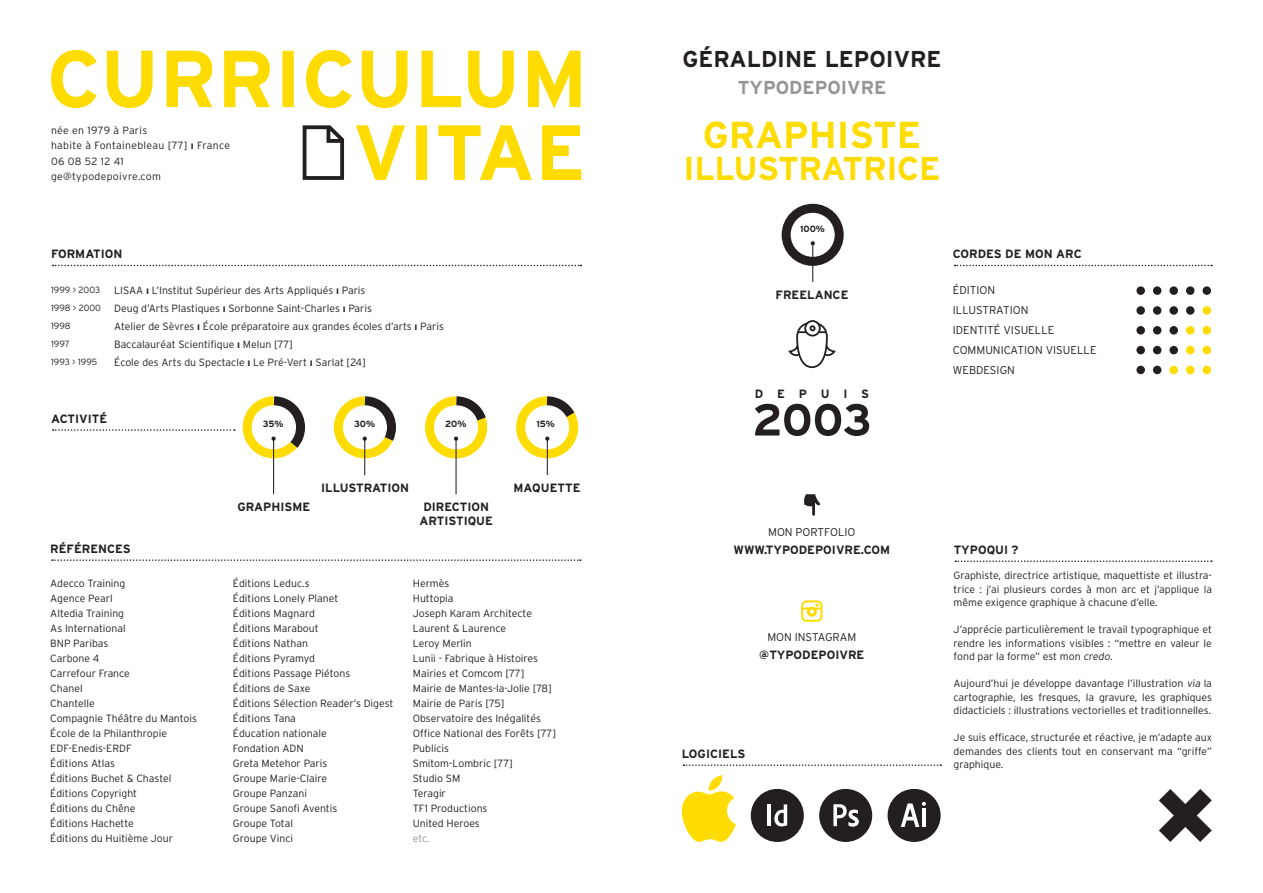
<style>
.page{position:relative;width:1263px;height:893px;background:#fff}
.page>*{position:absolute;margin:0;border:0;box-sizing:border-box;transform-origin:0 0}
.t1{font:700 37.5px "Interstate";color:#ffdc01}
.t2{font:700 33px "Interstate";letter-spacing:-.01em;color:#ffdc01}
.t3{font:700 22.95px "Interstate";color:#231f20}
.t4{font:700 18.75px "Interstate";color:#939598}
.t5{font:700 12px/14.2px "Interstate";color:#231f20;text-align:center}
.t6{font:300 11.25px/20.1px "Interstate";color:#231f20}
.t7{font:300 10.5px/15px "Interstate";color:#231f20}
.t8{font:300 10.5px/15.5px "Interstate";letter-spacing:.03em;color:#231f20}
.t9{font:300 10.5px "Interstate";color:#939598}
.t10{font:300 9px/18px "Interstate";color:#231f20}
.t11{font:700 9px "Interstate";letter-spacing:-.005em;color:#231f20}
.s1{font-weight:700}
</style>
<div class="page">
<svg style="left:1159px;top:789px;width:53px;height:53px"></svg>
<svg style="left:302px;top:125px;width:42px;height:55px"></svg>
<svg style="left:51px;top:50px;width:530px;height:58px"></svg>
<svg style="left:356px;top:125px;width:225px;height:55px"></svg>
<svg style="left:53px;top:265px;width:528px;height:1px"></svg>
<svg style="left:954px;top:265px;width:258px;height:1px"></svg>
<div style="left:1202px;top:286px;width:9px;height:9px;background:#231f20;border-radius:50%"></div>
<div style="left:1136px;top:286px;width:9px;height:9px;background:#231f20;border-radius:50%"></div>
<div style="left:1153px;top:286px;width:8px;height:9px;background:#231f20;border-radius:50%"></div>
<div style="left:1169px;top:286px;width:9px;height:9px;background:#231f20;border-radius:50%"></div>
<div style="left:1186px;top:286px;width:8px;height:9px;background:#231f20;border-radius:50%"></div>
<div style="left:1202px;top:366px;width:9px;height:8px;background:#ffdc01;border-radius:50%"></div>
<div style="left:1136px;top:366px;width:9px;height:8px;background:#231f20;border-radius:50%"></div>
<div style="left:1153px;top:366px;width:8px;height:8px;background:#231f20;border-radius:50%"></div>
<div style="left:1169px;top:366px;width:9px;height:8px;background:#ffdc01;border-radius:50%"></div>
<div style="left:1186px;top:366px;width:8px;height:8px;background:#ffdc01;border-radius:50%"></div>
<div style="left:1202px;top:326px;width:9px;height:9px;background:#ffdc01;border-radius:50%"></div>
<div style="left:1136px;top:326px;width:9px;height:9px;background:#231f20;border-radius:50%"></div>
<div style="left:1153px;top:326px;width:8px;height:9px;background:#231f20;border-radius:50%"></div>
<div style="left:1169px;top:326px;width:9px;height:9px;background:#231f20;border-radius:50%"></div>
<div style="left:1186px;top:326px;width:8px;height:9px;background:#ffdc01;border-radius:50%"></div>
<svg style="left:1202px;top:306px;width:9px;height:9px"></svg>
<div style="left:1136px;top:306px;width:9px;height:9px;background:#231f20;border-radius:50%"></div>
<div style="left:1153px;top:306px;width:8px;height:9px;background:#231f20;border-radius:50%"></div>
<div style="left:1169px;top:306px;width:9px;height:9px;background:#231f20;border-radius:50%"></div>
<div style="left:1186px;top:306px;width:8px;height:9px;background:#231f20;border-radius:50%"></div>
<div style="left:1202px;top:346px;width:9px;height:8px;background:#ffdc01;border-radius:50%"></div>
<div style="left:1136px;top:346px;width:9px;height:8px;background:#231f20;border-radius:50%"></div>
<div style="left:1153px;top:346px;width:8px;height:8px;background:#231f20;border-radius:50%"></div>
<div style="left:1169px;top:346px;width:9px;height:8px;background:#231f20;border-radius:50%"></div>
<div style="left:1186px;top:346px;width:8px;height:8px;background:#ffdc01;border-radius:50%"></div>
<svg style="left:955px;top:560px;width:257px;height:2px"></svg>
<svg style="left:804px;top:494px;width:16px;height:22px"></svg>
<div style="left:751px;top:789px;width:53px;height:53px;background:#231f20;border-radius:50%"></div>
<hr style="left:767px;top:804px;width:4px;height:22px;background:#fff">
<svg style="left:774px;top:804px;width:13px;height:23px"></svg>
<div style="left:819px;top:789px;width:53px;height:53px;background:#231f20;border-radius:50%"></div>
<svg style="left:833px;top:804px;width:26px;height:23px"></svg>
<div style="left:887px;top:789px;width:54px;height:53px;background:#231f20;border-radius:50%"></div>
<svg style="left:901px;top:802px;width:25px;height:25px"></svg>
<svg style="left:683px;top:764px;width:258px;height:2px"></svg>
<svg style="left:681px;top:775px;width:55px;height:67px"></svg>
<svg style="left:755px;top:404px;width:114px;height:32px"></svg>
<svg style="left:823px;top:347px;width:13px;height:9px"></svg>
<svg style="left:788px;top:347px;width:13px;height:9px"></svg>
<div style="left:796px;top:322px;width:32px;height:46px;border:2px solid #231f20;border-radius:15px"></div>
<hr style="left:798px;top:331px;width:28px;height:2px;background:#231f20">
<svg style="left:805px;top:321px;width:15px;height:15px"></svg>
<div style="left:804px;top:320px;width:17px;height:16px;border:2px solid #231f20;border-radius:50%"></div>
<svg style="left:809px;top:325px;width:6px;height:6px"></svg>
<div style="left:782px;top:204px;width:62px;height:62px;border:9px solid #231f20;border-radius:50%"></div>
<hr style="left:812px;top:243px;width:1px;height:39px;background:#231f20">
<svg style="left:811px;top:241px;width:4px;height:4px"></svg>
<svg style="left:801px;top:600px;width:21px;height:22px"></svg>
<svg style="left:52px;top:559px;width:529px;height:2px"></svg>
<hr style="left:547px;top:439px;width:1px;height:36px;background:#231f20">
<svg style="left:516px;top:396px;width:63px;height:67px"></svg>
<hr style="left:364px;top:439px;width:1px;height:36px;background:#231f20">
<svg style="left:333px;top:396px;width:63px;height:67px"></svg>
<hr style="left:455px;top:439px;width:2px;height:55px;background:#231f20">
<svg style="left:425px;top:396px;width:63px;height:67px"></svg>
<hr style="left:273px;top:439px;width:1px;height:55px;background:#231f20">
<svg style="left:53px;top:396px;width:253px;height:67px"></svg>
<p class="t8" style="left:51px;top:122px;width:181px">née en 1979 à Paris<br>habite à Fontainebleau [77] <span class="s1">ı</span> France<br>06 08 52 12 41 ge@typodepoivre.com</p>
<p class="t5" style="left:51px;top:246px;width:73px">FORMATION</p>
<p class="t10" style="left:51px;top:281px;width:51px">1999 &gt; 2003<br>1998 &gt; 2000<br>1998<br>1997<br>1993 &gt; 1995</p>
<p class="t7" style="left:114px;top:282px;width:331px;line-height:18px">LISAA <span class="s1">ı</span> L’Institut Supérieur des Arts Appliqués <span class="s1">ı</span> Paris<br>Deug d’Arts Plastiques <span class="s1">ı</span> Sorbonne Saint-Charles <span class="s1">ı</span> Paris<br>Atelier de Sèvres <span class="s1">ı</span> École préparatoire aux grandes écoles d’arts <span class="s1">ı</span> Paris Baccalauréat Scientifique <span class="s1">ı</span> Melun [77]<br>École des Arts du Spectacle <span class="s1">ı</span> Le Pré-Vert <span class="s1">ı</span> Sarlat [24]</p>
<p class="t5" style="left:51px;top:411px;width:58px">ACTIVITÉ</p>
<p class="t11" style="left:263px;top:419px;width:22px">35%</p>
<p class="t11" style="left:354px;top:419px;width:22px">30%</p>
<p class="t11" style="left:445px;top:419px;width:23px">20%</p>
<p class="t11" style="left:536px;top:419px;width:20px">15%</p>
<p class="t5" style="left:237px;top:499px;width:74px">GRAPHISME</p>
<p class="t5" style="left:321px;top:480px;width:90px">ILLUSTRATION</p>
<p class="t5" style="left:513px;top:480px;width:68px">MAQUETTE</p>
<p class="t5" style="left:419px;top:499px;width:75px">DIRECTION<br>ARTISTIQUE</p>
<p class="t5" style="left:50px;top:541px;width:82px">RÉFÉRENCES</p>
<p class="t7" style="left:50px;top:575px;width:148px">Adecco Training<br>Agence Pearl<br>Altedia Training<br>As International<br>BNP Paribas<br>Carbone 4<br>Carrefour France<br>Chanel<br>Chantelle<br>Compagnie Théâtre du Mantois<br>École de la Philanthropie<br>EDF-Enedis-ERDF<br>Éditions Atlas<br>Éditions Buchet &amp; Chastel<br>Éditions Copyright<br>Éditions du Chêne<br>Éditions Hachette<br>Éditions du Huitième Jour</p>
<p class="t7" style="left:233px;top:575px;width:162px">Éditions Leduc.s<br>Éditions Lonely Planet<br>Éditions Magnard<br>Éditions Marabout<br>Éditions Nathan<br>Éditions Pyramyd<br>Éditions Passage Piétons<br>Éditions de Saxe<br>Éditions Sélection Reader’s Digest<br>Éditions Tana<br>Éducation nationale<br>Fondation ADN<br>Greta Metehor Paris<br>Groupe Marie-Claire<br>Groupe Panzani<br>Groupe Sanofi Aventis<br>Groupe Total<br>Groupe Vinci</p>
<p class="t7" style="left:413px;top:575px;width:145px">Hermès<br>Huttopia<br>Joseph Karam Architecte<br>Laurent &amp; Laurence<br>Leroy Merlin<br>Lunii - Fabrique à Histoires<br>Mairies et Comcom [77]<br>Mairie de Mantes-la-Jolie [78]<br>Mairie de Paris [75]<br>Observatoire des Inégalités<br>Office National des Forêts [77]<br>Publicis<br>Smitom-Lombric [77]<br>Studio SM<br>Teragir<br>TF1 Productions<br>United Heroes</p>
<p class="t9" style="left:413px;top:832px;width:18px">etc.</p>
<h3 class="t3" style="left:683px;top:47px;width:260px">GÉRALDINE LEPOIVRE</h3>
<h3 class="t4" style="left:738px;top:77px;width:150px">TYPODEPOIVRE</h3>
<h1 class="t1" style="left:703px;top:113px;width:220px">GRAPHISTE</h1>
<h2 class="t2" style="left:683px;top:150px;width:258px">ILLUSTRATRICE</h2>
<p class="t11" style="left:800px;top:224px;width:26px">100%</p>
<p class="t5" style="left:775px;top:287px;width:74px">FREELANCE</p>
<p class="t5" style="left:755px;top:386px;width:116px">DEPUIS</p>
<p class="t5" style="left:953px;top:246px;width:130px">CORDES DE MON ARC</p>
<p class="t6" style="left:953px;top:280px;width:145px">ÉDITION<br>ILLUSTRATION<br>IDENTITÉ VISUELLE<br>COMMUNICATION VISUELLE<br>WEBDESIGN</p>
<p class="t6" style="left:768px;top:522px;width:89px">MON PORTFOLIO</p>
<p class="t5" style="left:733px;top:542px;width:158px">WWW.TYPODEPOIVRE.COM</p>
<p class="t6" style="left:767px;top:627px;width:90px">MON INSTAGRAM</p>
<p class="t5" style="left:759px;top:648px;width:107px">@TYPODEPOIVRE</p>
<p class="t5" style="left:682px;top:746px;width:65px">LOGICIELS</p>
<p class="t5" style="left:954px;top:542px;width:66px">TYPOQUI ?</p>
<p class="t7" style="left:954px;top:569px;width:260px;line-height:13.5px;text-align:justify">Graphiste, directrice artistique, maquettiste et illustra&shy;trice : j’ai plusieurs cordes à mon arc et j’applique la même exigence graphique à chacune d’elle.</p>
<p class="t7" style="left:954px;top:623px;width:260px;line-height:13.5px;text-align:justify">J’apprécie particulièrement le travail typographique et rendre les informations visibles : “mettre en valeur le fond par la forme” est mon credo.</p>
<p class="t7" style="left:954px;top:677px;width:260px;line-height:13.5px;text-align:justify">Aujourd’hui je développe davantage l’illustration via la cartographie, les fresques, la gravure, les graphiques didacticiels : illustrations vectorielles et traditionnelles.</p>
<p class="t7" style="left:954px;top:731px;width:260px;line-height:13.5px;text-align:justify">Je suis efficace, structurée et réactive, je m’adapte aux demandes des clients tout en conservant ma “griffe” graphique.</p>
</div>
